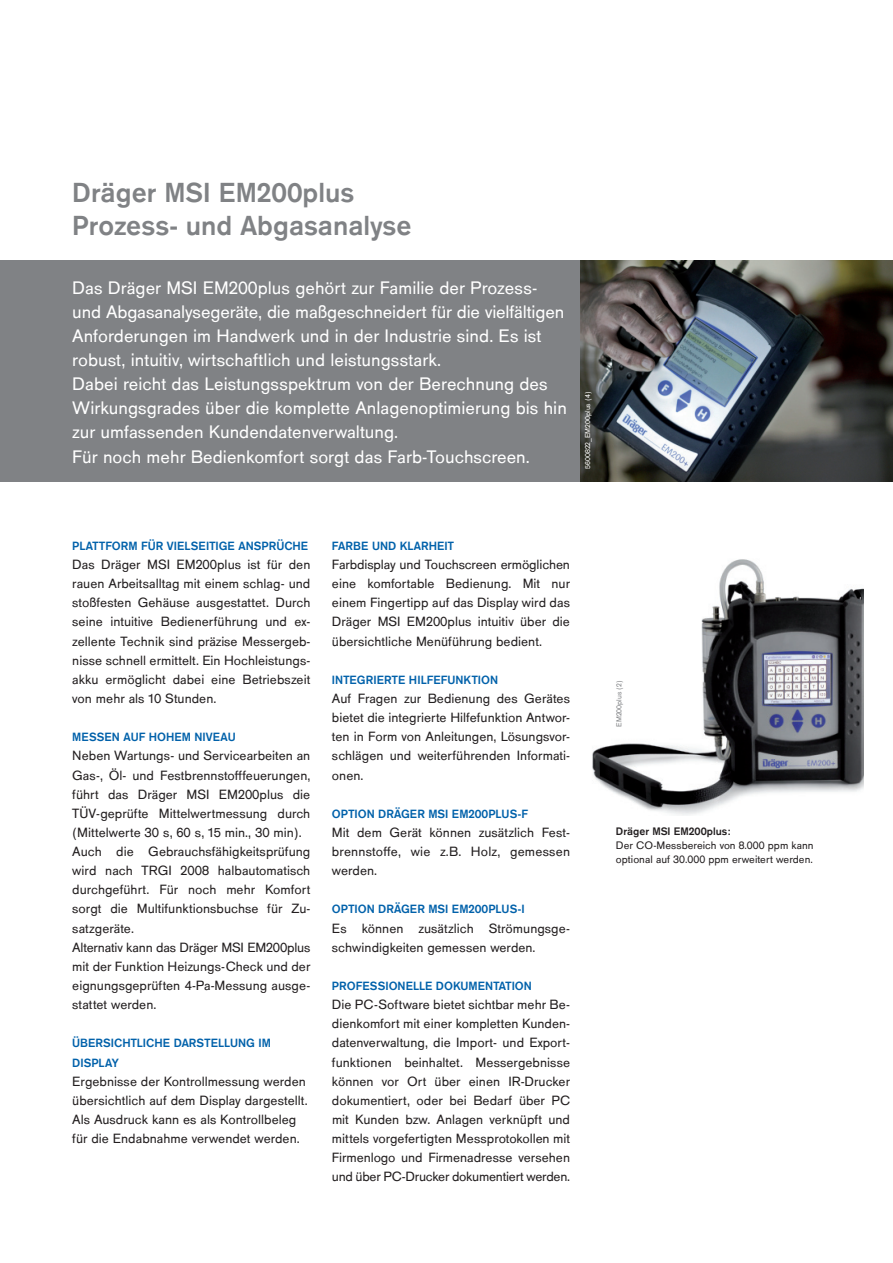
<style>
.page{position:relative;width:893px;height:1263px;background:#fff}
.page>*{position:absolute;margin:0;border:0;box-sizing:border-box;transform-origin:0 0}
.t1{font:700 28.5px/33px "Draeger San";color:#808285}
.t2{font:18.75px/24px "Draeger San";color:#fff}
.t3{font:13.8px/19.2px "Draeger San";color:#231f20;text-align:justify}
.t4{font:700 12.3px/19.2px "Draeger San";color:#0161aa}
.t5{font:11.25px/14.2px "Draeger San";color:#231f20}
.t6{font:700 11.25px "Draeger San";color:#231f20}
.t7{font:7.5px "Draeger San";color:#fff}
.t8{font:7.5px "Draeger San";color:#808285}
</style>
<div class="page">
<div style="left:0;top:260px;width:580px;height:222px;background:#808285"></div>
<img style="left:580px;top:261px;width:313px;height:221px">
<img style="left:592px;top:559px;width:271px;height:256px">
<h1 class="t1" style="left:72px;top:176px;width:108px">DRÄGER MSI</h1>
<h1 class="t1" style="left:72px;top:176px;width:341px;text-indent:146px">EM200PLUS<br>PROZESS- UND ABGASANALYSE</h1>
<p class="t2" style="left:72px;top:277px;width:496px">Das Dräger MSI EM200plus gehört zur Familie der Prozess&shy;und Abgasanalysegeräte, die maßgeschneidert für die vielfältigen Anforderungen im Handwerk und in der Industrie sind. Es ist robust, intuitiv, wirtschaftlich und leistungsstark.<br>Dabei reicht das Leistungsspektrum von der Berechnung des Wirkungsgrades über die komplette Anlagenoptimierung bis hin zur umfassenden Kundendatenverwaltung.<br>Für noch mehr Bedienkomfort sorgt das Farb-Touchscreen.</p>
<p class="t7" style="left:584px;top:469px;width:78px;rotate:-90deg">5600822_EM200plus (4)</p>
<p class="t4" style="left:72px;top:536px;width:238px">PLATTFORM FÜR VIELSEITIGE ANSPRÜCHE</p>
<p class="t3" style="left:72px;top:555px;width:240px">Das Dräger MSI EM200plus ist für den rauen Arbeitsalltag mit einem schlag- und stoßfesten Gehäuse ausgestattet. Durch seine intuitive Bedienerführung und ex&shy;zellente Technik sind präzise Messergeb&shy;nisse schnell ermittelt. Ein Hochleistungs&shy;akku ermöglicht dabei eine Betriebszeit von mehr als 10 Stunden.</p>
<p class="t4" style="left:72px;top:728px;width:165px">MESSEN AUF HOHEM NIVEAU</p>
<p class="t3" style="left:72px;top:746px;width:240px;text-align:left">Neben Wartungs- und Servicearbeiten an Gas-, Öl- und Festbrennstofffeuerungen, führt das Dräger MSI EM200plus die TÜV-geprüfte Mittelwertmessung durch (Mittelwerte 30 s, 60 s, 15 min., 30 min).<br>Auch die Gebrauchsfähigkeitsprüfung wird nach TRGI 2008 halbautomatisch durchgeführt. Für noch mehr Komfort sorgt die Multifunktionsbuchse für Zu&shy;satzgeräte.<br>Alternativ kann das Dräger MSI EM200plus mit der Funktion Heizungs-Check und der eignungsgeprüften 4-Pa-Messung ausge&shy;stattet werden.</p>
<p class="t4" style="left:72px;top:1034px;width:200px">ÜBERSICHTLICHE DARSTELLUNG IM<br>DISPLAY</p>
<p class="t3" style="left:72px;top:1072px;width:237px;text-align:left">Ergebnisse der Kontrollmessung werden übersichtlich auf dem Display dargestellt.<br>Als Ausdruck kann es als Kontrollbeleg für die Endabnahme verwendet werden.</p>
<p class="t4" style="left:332px;top:536px;width:124px">FARBE UND KLARHEIT</p>
<p class="t3" style="left:332px;top:555px;width:240px">Farbdisplay und Touchscreen ermöglichen eine komfortable Bedienung. Mit nur einem Fingertipp auf das Display wird das Dräger MSI EM200plus intuitiv über die übersichtliche Menüführung bedient.</p>
<p class="t4" style="left:332px;top:670px;width:168px">INTEGRIERTE HILFEFUNKTION</p>
<p class="t3" style="left:332px;top:689px;width:240px">Auf Fragen zur Bedienung des Gerätes bietet die integrierte Hilfefunktion Antwor&shy;ten in Form von Anleitungen, Lösungsvor&shy;schlägen und weiterführenden Informati&shy;onen.</p>
<p class="t4" style="left:332px;top:804px;width:198px">OPTION DRÄGER MSI EM200PLUS-F</p>
<p class="t3" style="left:332px;top:823px;width:240px">Mit dem Gerät können zusätzlich Fest&shy;brennstoffe, wie z.B. Holz, gemessen werden.</p>
<p class="t4" style="left:332px;top:900px;width:194px">OPTION DRÄGER MSI EM200PLUS-I</p>
<p class="t3" style="left:332px;top:919px;width:240px">Es können zusätzlich Strömungsge&shy;schwindigkeiten gemessen werden.</p>
<p class="t4" style="left:332px;top:976px;width:202px">PROFESSIONELLE DOKUMENTATION</p>
<p class="t3" style="left:332px;top:995px;width:240px">Die PC-Software bietet sichtbar mehr Be&shy;dienkomfort mit einer kompletten Kunden&shy;datenverwaltung, die Import- und Export&shy;funktionen beinhaltet. Messergebnisse können vor Ort über einen IR-Drucker dokumentiert, oder bei Bedarf über PC mit Kunden bzw. Anlagen verknüpft und mittels vorgefertigten Messprotokollen mit Firmenlogo und Firmenadresse versehen und über PC-Drucker dokumentiert werden.</p>
<p class="t8" style="left:615px;top:727px;width:48px;rotate:-90deg">EM200plus (2)</p>
<p class="t6" style="left:616px;top:825px;width:43px">DRÄGER MSI</p>
<p class="t6" style="left:674px;top:825px;width:59px">EM200PLUS:</p>
<p class="t5" style="left:616px;top:838px;width:199px">Der CO-Messbereich von 8.000 ppm kann optional auf 30.000 ppm erweitert werden.</p>
</div>
